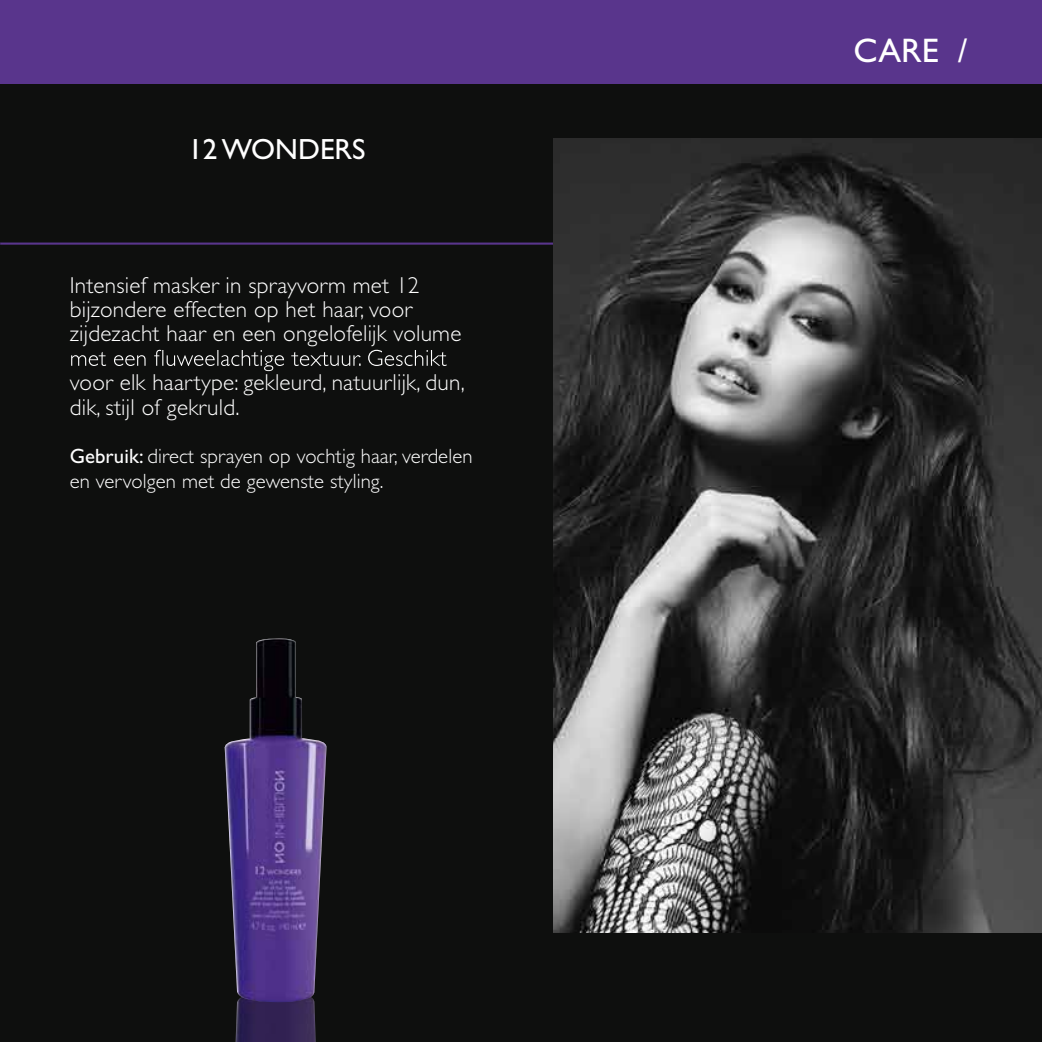
<style>
.page{position:relative;width:1042px;height:1042px;background:#0e0f0e}
.page>*{position:absolute;margin:0;border:0;box-sizing:border-box;transform-origin:0 0}
.t1{font:34.12px "Gill Sans Std";color:#fff}
.t2{font:29.22px "Gill Sans Std";color:#fff}
.t3{font:300 23.1px/24.3px "Gill Sans Std";letter-spacing:.01em;color:#fff}
.t4{font:300 20.65px/24.3px "Gill Sans Std";letter-spacing:.005em;color:#fff}
.s1{font-weight:400}
</style>
<div class="page">
<div style="left:1px;top:0;width:1041px;height:84px;background:#59358c"></div>
<hr style="left:0;top:0;width:1px;height:84px;background:#59358c">
<hr style="left:1px;top:242px;width:1041px;height:3px;background:#59358c">
<svg style="left:71px;top:350px;width:376px;height:21px"></svg>
<img style="left:235px;top:1003px;width:81px;height:39px">
<img style="left:224px;top:638px;width:103px;height:365px">
<img style="left:553px;top:139px;width:489px;height:794px">
<p class="t2" style="left:188px;top:132px;width:179px">12WONDERS</p>
<p class="t3" style="left:70px;top:273px;width:393px">Intensief masker in sprayvorm met 12 bijzondere effecten op het haar, voor zijdezacht haar en een ongelofelijk volume</p>
<p class="t3" style="left:70px;top:370px;width:396px">voor elk haartype: gekleurd, natuurlijk, dun, dik, stijl of gekruld.</p>
<p class="t4" style="left:70px;top:444px;width:404px"><span class="s1">Gebruik:</span> direct sprayen op vochtig haar, verdelen en vervolgen met de gewenste styling.</p>
<h1 class="t1" style="left:853px;top:31px;width:115px">CARE /</h1>
</div>
